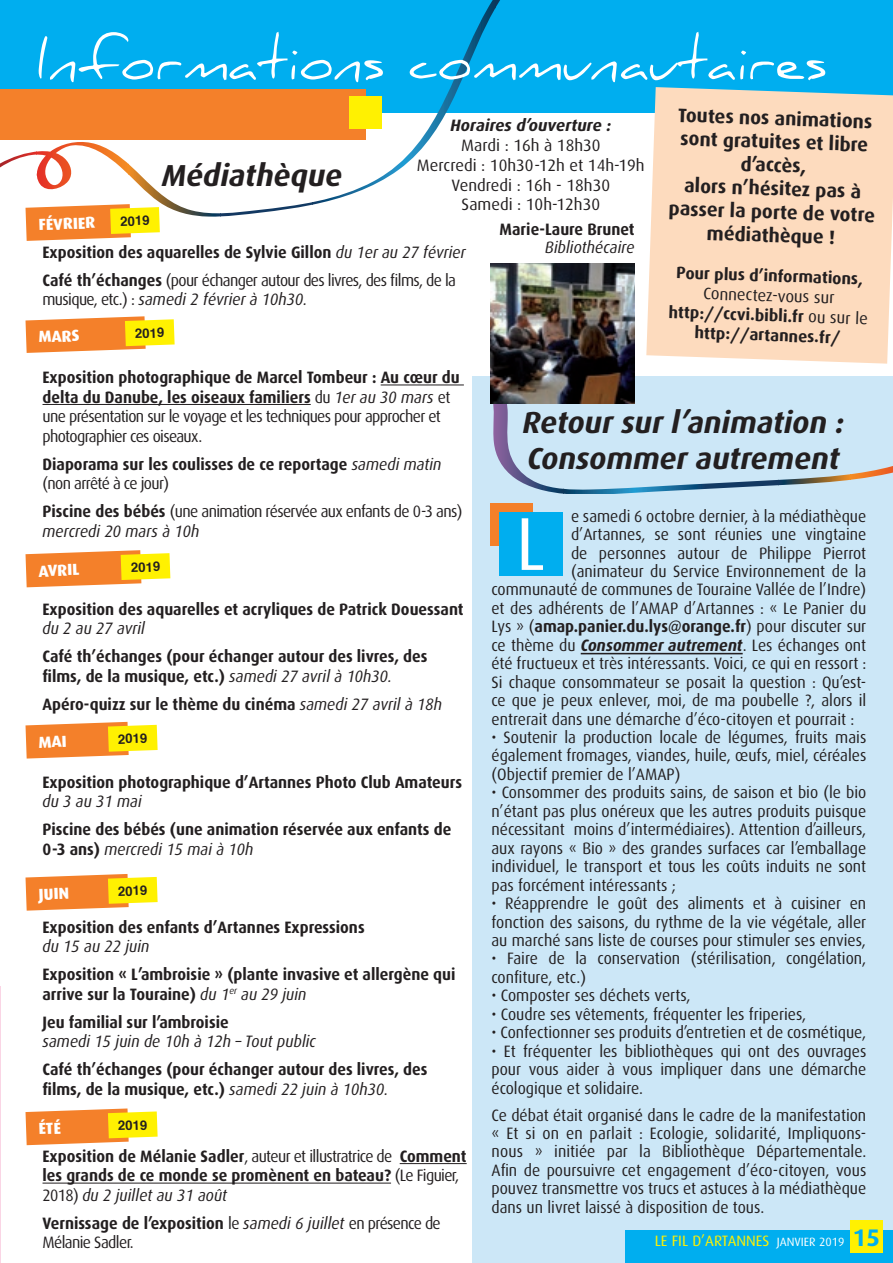
<style>
.page{position:relative;width:893px;height:1263px;background:#fff}
.page>*{position:absolute;margin:0;border:0;box-sizing:border-box;transform-origin:0 0}
.t1{font:75px "Dax";color:#fff;scale:.95 1}
.t2{font:57px "Daniel";color:#fff}
.t3{font:italic 700 30.3px/36.5px "Dax";color:#231f20}
.t4{font:700 24px "Dax";color:#00aeef}
.t5{font:700 19.5px/23.4px "Dax";color:#231f20;text-align:center}
.t6{font:16.5px/18.5px "Dax";color:#231f20;text-align:justify;scale:.95 1}
.t7{font:700 16.5px/19.5px "Dax";color:#231f20;scale:.95 1}
.t8{font:16.5px/19.5px "Dax";letter-spacing:-.04em;color:#231f20;scale:.95 1}
.t9{font:16.5px "Dax";color:#231f20}
.t10{font:700 16.5px/19.8px "Dax";color:#231f20;text-align:center}
.t11{font:italic 16.5px "Dax";color:#231f20;scale:.95 1}
.t12{font:italic 700 16.5px "Dax";color:#231f20}
.t13{font:800 16.05px "Dax";color:#fff}
.t14{font:15px "Dax";color:#fff101}
.t15{font:700 13.2px "Helvetica";color:#231f20}
.s1{font-weight:400;font-style:italic}
.s2{font-weight:700}
.s3{font-style:italic}
.s4{font-weight:400}
.s5{font-weight:700;font-style:italic}
.s6{font-size:12px;color:#00aeef}
.s7{font-size:12px;color:#fff}
</style>
<div class="page">
<div style="left:472px;top:376px;width:421px;height:887px;background:#cce7f7"></div>
<div style="left:0;top:0;width:893px;height:113px;background:#00aeef"></div>
<div style="left:625px;top:1230px;width:268px;height:33px;background:#00aeef"></div>
<div style="left:850px;top:1220px;width:33px;height:33px;background:#fff101"></div>
<div style="left:490px;top:503px;width:43px;height:43px;background:#f4802a"></div>
<div style="left:499px;top:512px;width:63px;height:64px;background:#00aeef"></div>
<hr style="left:0;top:987px;width:1px;height:276px;background:#fad5e5">
<hr style="left:581px;top:653px;width:162px;height:1px;background:#231f20">
<svg style="left:415px;top:317px;width:478px;height:177px"></svg>
<hr style="left:381px;top:385px;width:83px;height:1px;background:#231f20">
<hr style="left:43px;top:404px;width:268px;height:1px;background:#231f20">
<hr style="left:400px;top:1163px;width:67px;height:1px;background:#231f20">
<hr style="left:43px;top:1183px;width:348px;height:1px;background:#231f20">
<svg style="left:26px;top:217px;width:134px;height:24px;background:#f8ad3d"></svg>
<svg style="left:26px;top:316px;width:149px;height:37px;background:#f8ae44"></svg>
<svg style="left:26px;top:550px;width:144px;height:37px;background:#f8ac40"></svg>
<svg style="left:26px;top:874px;width:132px;height:37px;background:#f8b041"></svg>
<div style="left:646px;top:87px;width:247px;height:277px;background:#fddbbe"></div>
<img style="left:491px;top:263px;width:143px;height:140px">
<svg style="left:0;top:0;width:500px;height:217px"></svg>
<svg style="left:26px;top:722px;width:132px;height:36px;background:#f8ae3c"></svg>
<svg style="left:26px;top:1108px;width:132px;height:37px;background:#f8b041"></svg>
<p class="t2" style="left:37px;top:26px;width:791px">Informations communautaires</p>
<p class="t3" style="left:162px;top:156px;width:182px">Médiathèque</p>
<p class="t12" style="left:451px;top:115px;width:162px">Horaires d’ouverture :</p>
<p class="t9" style="left:461px;top:136px;width:141px">Mardi : 16h à 18h30</p>
<p class="t9" style="left:417px;top:156px;width:229px">Mercredi : 10h30-12h et 14h-19h</p>
<p class="t9" style="left:452px;top:176px;width:160px">Vendredi : 16h - 18h30</p>
<p class="t9" style="left:462px;top:196px;width:140px">Samedi : 10h-12h30</p>
<p class="t13" style="left:38px;top:215px;width:58px;rotate:-2deg">FÉVRIER</p>
<p class="t15" style="left:120px;top:211px;width:31px;rotate:-2deg">2019</p>
<p class="t7" style="left:43px;top:242px;width:447px">Exposition des aquarelles de Sylvie Gillon <span class="s1">du 1er au 27 février</span></p>
<p class="t8" style="left:43px;top:270px;width:437px"><span class="s2">Café th’échanges</span> (pour échanger autour des livres, des films, de la musique, etc.) : <span class="s3">samedi 2 février à 10h30.</span></p>
<p class="t13" style="left:38px;top:328px;width:42px;rotate:-2deg">MARS</p>
<p class="t15" style="left:135px;top:323px;width:31px;rotate:-2deg">2019</p>
<p class="t7" style="left:499px;top:220px;width:144px">Marie-Laure Brunet</p>
<p class="t11" style="left:545px;top:237px;width:96px">Bibliothécaire</p>
<p class="t5" style="left:678px;top:103px;width:196px;rotate:2deg">Toutes nos animations sont gratuites et libre d’accès,</p>
<p class="t5" style="left:670px;top:173px;width:208px;rotate:2deg">alors n’hésitez pas à passer la porte de votre médiathèque !</p>
<p class="t10" style="left:677px;top:263px;width:188px;rotate:2deg">Pour plus d’informations,</p>
<p class="t9" style="left:704px;top:284px;width:133px;rotate:2deg">Connectez-vous sur</p>
<p class="t10" style="left:669px;top:302px;width:201px;rotate:2deg">http://ccvi.bibli.fr <span class="s4">ou sur le </span>http://artannes.fr/</p>
<p class="t8" style="left:43px;top:368px;width:441px"><span class="s2">Exposition photographique de Marcel Tombeur : Au cœur du delta du Danube, les oiseaux familiers</span> du <span class="s3">1er au 30 mars</span> et une présentation sur le voyage et les techniques pour approcher et photographier ces oiseaux.</p>
<p class="t7" style="left:43px;top:454px;width:422px">Diaporama sur les coulisses de ce reportage <span class="s1">samedi matin </span><span class="s4">(non arrêté à ce jour)</span></p>
<p class="t8" style="left:43px;top:502px;width:444px"><span class="s2">Piscine des bébés</span> (une animation réservée aux enfants de 0-3 ans) <span class="s3">mercredi 20 mars à 10h</span></p>
<p class="t13" style="left:38px;top:562px;width:42px;rotate:-2deg">AVRIL</p>
<p class="t15" style="left:131px;top:557px;width:31px;rotate:-2deg">2019</p>
<p class="t7" style="left:43px;top:599px;width:445px">Exposition des aquarelles et acryliques de Patrick Douessant <span class="s1">du 2 au 27 avril</span></p>
<p class="t7" style="left:43px;top:647px;width:407px">Café th’échanges (pour échanger autour des livres, des films, de la musique, etc.) <span class="s1">samedi 27 avril à 10h30.</span></p>
<p class="t7" style="left:43px;top:694px;width:422px">Apéro-quizz sur le thème du cinéma <span class="s1">samedi 27 avril à 18h</span></p>
<p class="t15" style="left:118px;top:728px;width:31px;rotate:-2deg">2019</p>
<p class="t7" style="left:43px;top:772px;width:443px">Exposition photographique d’Artannes Photo Club Amateurs</p>
<p class="t11" style="left:43px;top:791px;width:106px">du 3 au 31 mai</p>
<p class="t7" style="left:43px;top:820px;width:432px">Piscine des bébés (une animation réservée aux enfants de<br>0-3 ans) <span class="s1">mercredi 15 mai à 10h</span></p>
<p class="t13" style="left:38px;top:885px;width:32px;rotate:-2deg">JUIN</p>
<p class="t15" style="left:118px;top:880px;width:31px;rotate:-2deg">2019</p>
<p class="t7" style="left:43px;top:917px;width:341px">Exposition des enfants d’Artannes Expressions</p>
<p class="t11" style="left:43px;top:936px;width:114px">du 15 au 22 juin</p>
<p class="t7" style="left:43px;top:965px;width:436px">Exposition « L’ambroisie » (plante invasive et allergène qui arrive sur la Touraine) <span class="s1">du 1</span><sup>er</sup> <span class="s1">au 29 juin</span></p>
<p class="t7" style="left:43px;top:1012px;width:198px">Jeu familial sur l’ambroisie</p>
<p class="t11" style="left:43px;top:1031px;width:290px">samedi 15 juin de 10h à 12h – Tout public</p>
<p class="t7" style="left:43px;top:1060px;width:407px">Café th’échanges (pour échanger autour des livres, des films, de la musique, etc.) <span class="s1">samedi 22 juin à 10h30.</span></p>
<p class="t15" style="left:118px;top:1115px;width:31px;rotate:-2deg">2019</p>
<p class="t7" style="left:43px;top:1146px;width:448px">Exposition de Mélanie Sadler<span class="s4">, auteur et illustratrice de</span> Comment les grands de ce monde se promènent en bateau? <span class="s4">(Le Figuier,<br>2018)</span> <span class="s1">du 2 juillet au 31 août</span></p>
<p class="t8" style="left:43px;top:1214px;width:421px"><span class="s2">Vernissage de l’exposition</span> le <span class="s3">samedi 6 juillet</span> en présence de<br>Mélanie Sadler.</p>
<p class="t3" style="left:523px;top:403px;width:323px">Retour sur l’animation :<br>Consommer autrement</p>
<p class="t6" style="left:491px;top:507px;width:396px;text-align:right">e samedi 6 octobre dernier, à la médiathèque<br>d’Artannes, se sont réunies une vingtaine<br>de personnes autour de Philippe Pierrot<br>(animateur du Service Environnement de la communauté de communes de Touraine Vallée de l’Indre) et des adhérents de l’AMAP d’Artannes : « Le Panier du Lys » (<span class="s2">amap.panier.du.lys@orange.fr</span>) pour discuter sur ce thème du <span class="s5">Consommer autrement</span>. Les échanges ont été fructueux et très intéressants. Voici, ce qui en ressort :</p>
<p class="t6" style="left:491px;top:673px;width:396px">Si chaque consommateur se posait la question : Qu’est&shy;ce que je peux enlever, moi, de ma poubelle ?, alors il entrerait dans une démarche d’éco-citoyen et pourrait :</p>
<p class="t6" style="left:491px;top:728px;width:396px">• Soutenir la production locale de légumes, fruits mais également fromages, viandes, huile, œufs, miel, céréales (Objectif premier de l’AMAP)</p>
<p class="t6" style="left:491px;top:784px;width:396px">• Consommer des produits sains, de saison et bio (le bio n’étant pas plus onéreux que les autres produits puisque nécessitant moins d’intermédiaires). Attention d’ailleurs, aux rayons « Bio » des grandes surfaces car l’emballage individuel, le transport et tous les coûts induits ne sont pas forcément intéressants ;</p>
<p class="t6" style="left:491px;top:894px;width:396px">• Réapprendre le goût des aliments et à cuisiner en fonction des saisons, du rythme de la vie végétale, aller au marché sans liste de courses pour stimuler ses envies,</p>
<p class="t6" style="left:491px;top:950px;width:396px">• Faire de la conservation (stérilisation, congélation, confiture, etc.)</p>
<p class="t6" style="left:491px;top:986px;width:211px">• Composter ses déchets verts,</p>
<p class="t6" style="left:491px;top:1005px;width:333px">• Coudre ses vêtements, fréquenter les friperies,</p>
<p class="t6" style="left:491px;top:1023px;width:396px">• Confectionner ses produits d’entretien et de cosmétique,</p>
<p class="t6" style="left:491px;top:1042px;width:396px">• Et fréquenter les bibliothèques qui ont des ouvrages pour vous aider à vous impliquer dans une démarche écologique et solidaire.</p>
<p class="t6" style="left:491px;top:1106px;width:396px">Ce débat était organisé dans le cadre de la manifestation « Et si on en parlait : Ecologie, solidarité, Impliquons&shy;nous » initiée par la Bibliothèque Départementale.<br>Afin de poursuivre cet engagement d’éco-citoyen, vous pouvez transmettre vos trucs et astuces à la médiathèque dans un livret laissé à disposition de tous.</p>
<p class="t1" style="left:516px;top:502px;width:32px">L</p>
<p class="t14" style="left:655px;top:1233px;width:191px">LE FIL D’ARTANNES <span class="s6">•</span><span class="s7">JANVIER 2019</span></p>
<p class="t4" style="left:853px;top:1224px;width:29px">15</p>
</div>
